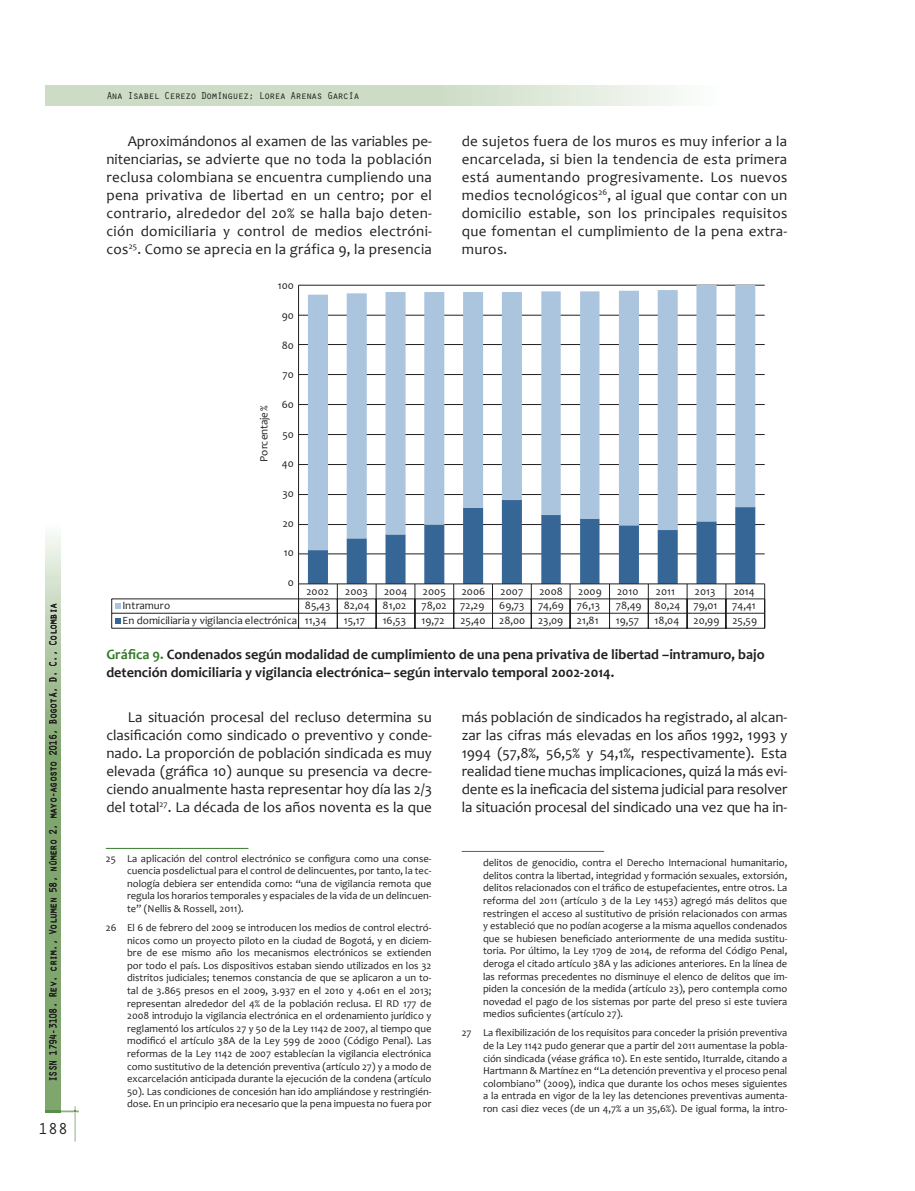
<style>
.page{position:relative;width:915px;height:1191px;background:#fff}
.page>*{position:absolute;margin:0;border:0;box-sizing:border-box;transform-origin:0 0}
.t1{font:16.5px "Orator Std";color:#231f20}
.t2{font:15px/18px "Candara";letter-spacing:.01em;color:#231f20;text-align:justify}
.t3{font:700 14.25px/18px "Candara";color:#231f20}
.t4{font:11.1px "Candara";letter-spacing:.005em;color:#231f20}
.t5{font:10.5px/12.6px "Candara";color:#231f20;text-align:justify}
.t6{font:10.5px "Orator Std";letter-spacing:-.1em;color:#231f20}
.s1{color:#357b2b}
</style>
<div class="page">
<svg style="left:45px;top:85px;width:632px;height:20px;background:#d3e1cd"></svg>
<svg style="left:45px;top:536px;width:16px;height:570px;background:#93b485"></svg>
<svg style="left:45px;top:1106px;width:34px;height:35px"></svg>
<hr style="left:298px;top:285px;width:466px;height:1px;background:#231f20">
<hr style="left:298px;top:315px;width:466px;height:1px;background:#231f20">
<hr style="left:298px;top:344px;width:466px;height:1px;background:#231f20">
<hr style="left:298px;top:374px;width:466px;height:1px;background:#231f20">
<hr style="left:298px;top:404px;width:466px;height:1px;background:#231f20">
<hr style="left:298px;top:434px;width:466px;height:1px;background:#231f20">
<hr style="left:298px;top:464px;width:466px;height:1px;background:#231f20">
<hr style="left:298px;top:494px;width:466px;height:1px;background:#231f20">
<hr style="left:298px;top:524px;width:466px;height:1px;background:#231f20">
<hr style="left:298px;top:553px;width:466px;height:1px;background:#231f20">
<svg style="left:308px;top:285px;width:447px;height:215px;fill:#abc5de"></svg>
<hr style="left:298px;top:285px;width:1px;height:299px;background:#231f20">
<hr style="left:298px;top:583px;width:466px;height:1px;background:#231f20">
<hr style="left:112px;top:598px;width:652px;height:1px;background:#231f20">
<svg style="left:764px;top:584px;width:1px;height:44px"></svg>
<svg style="left:308px;top:500px;width:447px;height:128px"></svg>
<svg style="left:298px;top:584px;width:1px;height:44px"></svg>
<hr style="left:112px;top:628px;width:652px;height:1px;background:#231f20">
<hr style="left:112px;top:613px;width:652px;height:1px;background:#231f20">
<svg style="left:111px;top:599px;width:9px;height:29px"></svg>
<hr style="left:106px;top:848px;width:142px;height:1px;background:#357b2b">
<hr style="left:461px;top:851px;width:143px;height:1px;background:#357b2b">
<p class="t6" style="left:45px;top:1081px;width:480px;rotate:-90deg">ISSN 1794-3108. Rev. crim., Volumen 58, número 2, mayo-agosto 2016, Bogotá, D. C., Colombia</p>
<h1 class="t1" style="left:38px;top:1116px;width:31px">188</h1>
<p class="t6" style="left:106px;top:88px;width:255px">Ana Isabel Cerezo Domínguez; Lorea Arenas García</p>
<p class="t2" style="left:106px;top:132px;width:327px;text-indent:21px">Aproximándonos al examen de las variables pe&shy;nitenciarias, se advierte que no toda la población reclusa colombiana se encuentra cumpliendo una pena privativa de libertad en un centro; por el contrario, alrededor del 20% se halla bajo deten&shy;ción domiciliaria y control de medios electróni&shy;cos<sup>25</sup>. Como se aprecia en la gráfica 9, la presencia</p>
<p class="t4" style="left:278px;top:278px;width:17px">100</p>
<p class="t4" style="left:282px;top:308px;width:14px">90</p>
<p class="t4" style="left:282px;top:338px;width:14px">80</p>
<p class="t4" style="left:257px;top:462px;width:59px;rotate:-90deg">Porcentaje%</p>
<p class="t4" style="left:282px;top:368px;width:13px">70</p>
<p class="t4" style="left:281px;top:397px;width:14px">60</p>
<p class="t4" style="left:282px;top:427px;width:13px">50</p>
<p class="t4" style="left:282px;top:457px;width:13px">40</p>
<p class="t4" style="left:282px;top:486px;width:13px">30</p>
<p class="t4" style="left:282px;top:516px;width:13px">20</p>
<p class="t4" style="left:284px;top:546px;width:11px">10</p>
<p class="t2" style="left:461px;top:132px;width:327px">de sujetos fuera de los muros es muy inferior a la encarcelada, si bien la tendencia de esta primera está aumentando progresivamente. Los nuevos medios tecnológicos<sup>26</sup>, al igual que contar con un domicilio estable, son los principales requisitos que fomentan el cumplimiento de la pena extra&shy;muros.</p>
<p class="t4" style="left:288px;top:575px;width:8px">0</p>
<p class="t4" style="left:306px;top:584px;width:24px">2002</p>
<p class="t4" style="left:345px;top:584px;width:24px">2003</p>
<p class="t4" style="left:384px;top:584px;width:25px">2004</p>
<p class="t4" style="left:423px;top:584px;width:24px">2005</p>
<p class="t4" style="left:461px;top:584px;width:25px">2006</p>
<p class="t4" style="left:500px;top:584px;width:24px">2007</p>
<p class="t4" style="left:539px;top:584px;width:25px">2008</p>
<p class="t4" style="left:578px;top:584px;width:25px">2009</p>
<p class="t4" style="left:617px;top:584px;width:23px">2010</p>
<p class="t4" style="left:655px;top:584px;width:21px">2011</p>
<p class="t4" style="left:694px;top:584px;width:22px">2013</p>
<p class="t4" style="left:733px;top:584px;width:23px">2014</p>
<p class="t4" style="left:122px;top:598px;width:49px">Intramuro</p>
<p class="t4" style="left:305px;top:598px;width:103px">85,43 82,04 81,02</p>
<p class="t4" style="left:421px;top:598px;width:64px">78,02 72,29</p>
<p class="t4" style="left:499px;top:598px;width:102px">69,73 74,69 76,13</p>
<p class="t4" style="left:615px;top:598px;width:103px">78,49 80,24 79,01</p>
<p class="t4" style="left:732px;top:598px;width:25px">74,41</p>
<p class="t4" style="left:122px;top:613px;width:205px">En domiciliaria y vigilancia electrónica 11,34</p>
<p class="t4" style="left:344px;top:613px;width:23px">15,17</p>
<p class="t4" style="left:382px;top:613px;width:25px">16,53</p>
<p class="t4" style="left:421px;top:613px;width:24px">19,72</p>
<p class="t4" style="left:460px;top:613px;width:140px">25,40 28,00 23,09 21,81</p>
<p class="t4" style="left:615px;top:613px;width:25px">19,57</p>
<p class="t4" style="left:654px;top:613px;width:26px">18,04</p>
<p class="t4" style="left:693px;top:613px;width:65px">20,99 25,59</p>
<h3 class="t3" style="left:106px;top:645px;width:659px"><span class="s1">Gráfica 9.</span> Condenados según modalidad de cumplimiento de una pena privativa de libertad –intramuro, bajo detención domiciliaria y vigilancia electrónica– según intervalo temporal 2002-2014.</h3>
<p class="t2" style="left:106px;top:708px;width:327px;text-indent:21px">La situación procesal del recluso determina su clasificación como sindicado o preventivo y conde&shy;nado. La proporción de población sindicada es muy elevada (gráfica 10) aunque su presencia va decre&shy;ciendo anualmente hasta representar hoy día las 2/3 del total<sup>27</sup>. La década de los años noventa es la que</p>
<p class="t2" style="left:461px;top:708px;width:327px">más población de sindicados ha registrado, al alcan&shy;zar las cifras más elevadas en los años 1992, 1993 y 1994 (57,8%, 56,5% y 54,1%, respectivamente). Esta realidad tiene muchas implicaciones, quizá la más evi&shy;dente es la ineficacia del sistema judicial para resolver la situación procesal del sindicado una vez que ha in-</p>
<p class="t5" style="left:127px;top:851px;width:306px;text-indent:-21px">25 La aplicación del control electrónico se configura como una conse&shy;cuencia posdelictual para el control de delincuentes, por tanto, la tec&shy;nología debiera ser entendida como: “una de vigilancia remota que regula los horarios temporales y espaciales de la vida de un delincuen&shy;te” (Nellis &amp; Rossell, 2011).</p>
<p class="t5" style="left:127px;top:921px;width:306px;text-indent:-21px">26 El 6 de febrero del 2009 se introducen los medios de control electró&shy;nicos como un proyecto piloto en la ciudad de Bogotá, y en diciem&shy;bre de ese mismo año los mecanismos electrónicos se extienden por todo el país. Los dispositivos estaban siendo utilizados en los 32 distritos judiciales; tenemos constancia de que se aplicaron a un to&shy;tal de 3.865 presos en el 2009, 3.937 en el 2010 y 4.061 en el 2013; representan alrededor del 4% de la población reclusa. El RD 177 de 2008 introdujo la vigilancia electrónica en el ordenamiento jurídico y reglamentó los artículos 27 y 50 de la Ley 1142 de 2007, al tiempo que modificó el artículo 38A de la Ley 599 de 2000 (Código Penal). Las reformas de la Ley 1142 de 2007 establecían la vigilancia electrónica como sustitutivo de la detención preventiva (artículo 27) y a modo de excarcelación anticipada durante la ejecución de la condena (artículo 50). Las condiciones de concesión han ido ampliándose y restringién&shy;dose. En un principio era necesario que la pena impuesta no fuera por</p>
<p class="t5" style="left:483px;top:856px;width:306px">delitos de genocidio, contra el Derecho Internacional humanitario, delitos contra la libertad, integridad y formación sexuales, extorsión, delitos relacionados con el tráfico de estupefacientes, entre otros. La reforma del 2011 (artículo 3 de la Ley 1453) agregó más delitos que restringen el acceso al sustitutivo de prisión relacionados con armas y estableció que no podían acogerse a la misma aquellos condenados que se hubiesen beneficiado anteriormente de una medida sustitu&shy;toria. Por último, la Ley 1709 de 2014, de reforma del Código Penal, deroga el citado artículo 38A y las adiciones anteriores. En la línea de las reformas precedentes no disminuye el elenco de delitos que im&shy;piden la concesión de la medida (artículo 23), pero contempla como novedad el pago de los sistemas por parte del preso si este tuviera medios suficientes (artículo 27).</p>
<p class="t5" style="left:483px;top:1026px;width:306px;text-indent:-21px">27 La flexibilización de los requisitos para conceder la prisión preventiva de la Ley 1142 pudo generar que a partir del 2011 aumentase la pobla&shy;ción sindicada (véase gráfica 10). En este sentido, Iturralde, citando a Hartmann &amp; Martínez en “La detención preventiva y el proceso penal colombiano” (2009), indica que durante los ochos meses siguientes a la entrada en vigor de la ley las detenciones preventivas aumenta&shy;ron casi diez veces (de un 4,7% a un 35,6%). De igual forma, la intro-</p>
</div>
